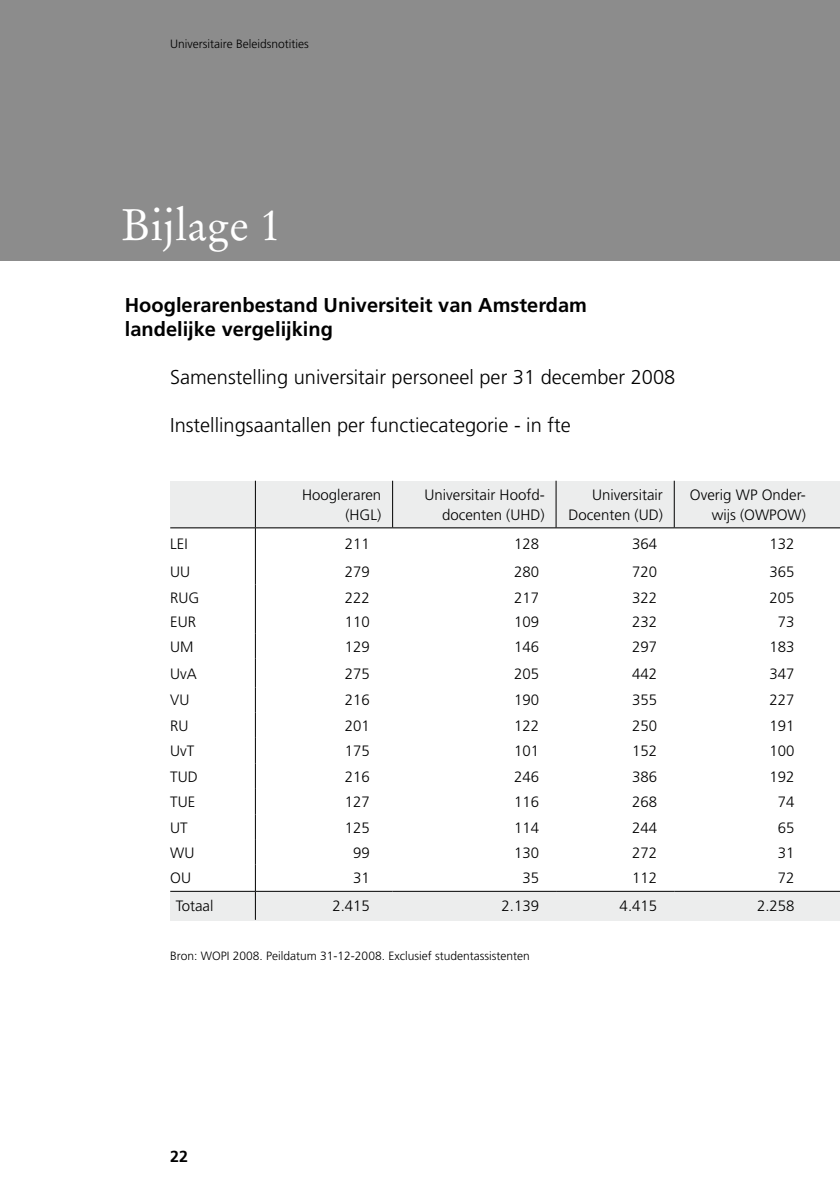
<style>
.page{position:relative;width:840px;height:1191px;background:#fff}
.page>*{position:absolute;margin:0;border:0;box-sizing:border-box;transform-origin:0 0}
.t1{font:44px "Stempel Garamond LT Std";color:#fff}
.t2{font:300 20px "Frutiger LT Std";color:#000}
.t3{font:700 20px/24px "Frutiger LT Std";color:#000}
.t4{font:700 16px "Frutiger LT Std";color:#000}
.t5{font:300 15px/20px "Frutiger LT Std";color:#000;text-align:right}
.t6{font:300 12px "Frutiger LT Std";color:#000}
</style>
<div class="page">
<div style="left:170px;top:891px;width:669px;height:30px;background:#eceded"></div>
<div style="left:170px;top:481px;width:669px;height:47px;background:#eceded"></div>
<hr style="left:255px;top:481px;width:1px;height:46px;background:#000">
<hr style="left:170px;top:527px;width:85px;height:1px;background:#000">
<hr style="left:255px;top:527px;width:137px;height:1px;background:#000">
<hr style="left:392px;top:527px;width:163px;height:1px;background:#000">
<hr style="left:555px;top:527px;width:119px;height:1px;background:#000">
<hr style="left:674px;top:527px;width:165px;height:1px;background:#000">
<hr style="left:392px;top:481px;width:1px;height:46px;background:#000">
<hr style="left:555px;top:481px;width:1px;height:46px;background:#000">
<hr style="left:673px;top:481px;width:1px;height:46px;background:#000">
<hr style="left:255px;top:528px;width:1px;height:31px;background:#000">
<svg style="left:255px;top:559px;width:1px;height:361px"></svg>
<hr style="left:170px;top:891px;width:85px;height:1px;background:#000">
<hr style="left:255px;top:891px;width:137px;height:1px;background:#000">
<hr style="left:392px;top:891px;width:163px;height:1px;background:#000">
<hr style="left:555px;top:891px;width:119px;height:1px;background:#000">
<hr style="left:674px;top:891px;width:165px;height:1px;background:#000">
<div style="left:0;top:0;width:839px;height:261px;background:#8c8c8c"></div>
<p class="t6" style="left:170px;top:37px;width:140px">Universitaire Beleidsnotities</p>
<h1 class="t1" style="left:121px;top:198px;width:162px">Bijlage 1</h1>
<h2 class="t3" style="left:125px;top:293px;width:463px">Hooglerarenbestand universiteit van amsterdam landelijke vergelijking</h2>
<h2 class="t2" style="left:170px;top:366px;width:506px">Samenstelling universitair personeel per 31 december 2008</h2>
<h2 class="t2" style="left:170px;top:414px;width:402px">Instellingsaantallen per functiecategorie - in fte</h2>
<p class="t5" style="left:302px;top:485px;width:80px">Hoogleraren (HGL)</p>
<p class="t5" style="left:424px;top:485px;width:121px">Universitair Hoofd&shy;docenten (UHD)</p>
<p class="t5" style="left:568px;top:485px;width:96px">Universitair<br>Docenten (UD)</p>
<p class="t5" style="left:689px;top:485px;width:117px">Overig WP Onder&shy;wijs (OWPOW)</p>
<p class="t5" style="left:170px;top:534px;width:19px">LEI</p>
<p class="t5" style="left:344px;top:534px;width:27px">211</p>
<p class="t5" style="left:513px;top:534px;width:27px">128</p>
<p class="t5" style="left:631px;top:534px;width:27px">364</p>
<p class="t5" style="left:769px;top:534px;width:27px">132</p>
<p class="t5" style="left:170px;top:562px;width:22px">UU</p>
<p class="t5" style="left:344px;top:562px;width:27px">279</p>
<p class="t5" style="left:513px;top:562px;width:27px">280</p>
<p class="t5" style="left:631px;top:562px;width:27px">720</p>
<p class="t5" style="left:769px;top:562px;width:27px">365</p>
<p class="t5" style="left:170px;top:588px;width:31px">RUG</p>
<p class="t5" style="left:344px;top:588px;width:27px">222</p>
<p class="t5" style="left:513px;top:588px;width:27px">217</p>
<p class="t5" style="left:631px;top:588px;width:27px">322</p>
<p class="t5" style="left:769px;top:588px;width:27px">205</p>
<p class="t5" style="left:170px;top:612px;width:27px">EUR</p>
<p class="t5" style="left:344px;top:612px;width:27px">110</p>
<p class="t5" style="left:513px;top:612px;width:27px">109</p>
<p class="t5" style="left:631px;top:612px;width:27px">232</p>
<p class="t5" style="left:777px;top:612px;width:18px">73</p>
<p class="t5" style="left:170px;top:636px;width:25px">UM</p>
<p class="t5" style="left:344px;top:636px;width:27px">129</p>
<p class="t5" style="left:513px;top:636px;width:27px">146</p>
<p class="t5" style="left:631px;top:636px;width:27px">297</p>
<p class="t5" style="left:769px;top:636px;width:27px">183</p>
<p class="t5" style="left:170px;top:663px;width:28px">UvA</p>
<p class="t5" style="left:344px;top:663px;width:27px">275</p>
<p class="t5" style="left:513px;top:663px;width:27px">205</p>
<p class="t5" style="left:631px;top:663px;width:27px">442</p>
<p class="t5" style="left:769px;top:663px;width:27px">347</p>
<p class="t5" style="left:170px;top:690px;width:21px">VU</p>
<p class="t5" style="left:344px;top:690px;width:27px">216</p>
<p class="t5" style="left:513px;top:690px;width:27px">190</p>
<p class="t5" style="left:631px;top:690px;width:27px">355</p>
<p class="t5" style="left:769px;top:690px;width:27px">227</p>
<p class="t5" style="left:170px;top:715px;width:20px">RU</p>
<p class="t5" style="left:344px;top:715px;width:27px">201</p>
<p class="t5" style="left:513px;top:715px;width:27px">122</p>
<p class="t5" style="left:631px;top:715px;width:27px">250</p>
<p class="t5" style="left:769px;top:715px;width:27px">191</p>
<p class="t5" style="left:170px;top:741px;width:26px">UvT</p>
<p class="t5" style="left:344px;top:741px;width:27px">175</p>
<p class="t5" style="left:513px;top:741px;width:27px">101</p>
<p class="t5" style="left:631px;top:741px;width:27px">152</p>
<p class="t5" style="left:769px;top:741px;width:27px">100</p>
<p class="t5" style="left:170px;top:766px;width:29px">TUD</p>
<p class="t5" style="left:344px;top:766px;width:27px">216</p>
<p class="t5" style="left:513px;top:766px;width:27px">246</p>
<p class="t5" style="left:631px;top:766px;width:27px">386</p>
<p class="t5" style="left:769px;top:766px;width:27px">192</p>
<p class="t5" style="left:170px;top:792px;width:27px">TUE</p>
<p class="t5" style="left:344px;top:792px;width:27px">127</p>
<p class="t5" style="left:513px;top:792px;width:27px">116</p>
<p class="t5" style="left:631px;top:792px;width:27px">268</p>
<p class="t5" style="left:777px;top:792px;width:18px">74</p>
<p class="t5" style="left:170px;top:817px;width:19px">UT</p>
<p class="t5" style="left:344px;top:817px;width:27px">125</p>
<p class="t5" style="left:513px;top:817px;width:27px">114</p>
<p class="t5" style="left:631px;top:817px;width:27px">244</p>
<p class="t5" style="left:777px;top:817px;width:18px">65</p>
<p class="t5" style="left:170px;top:842px;width:26px">WU</p>
<p class="t5" style="left:353px;top:842px;width:18px">99</p>
<p class="t5" style="left:513px;top:842px;width:27px">130</p>
<p class="t5" style="left:631px;top:842px;width:27px">272</p>
<p class="t5" style="left:777px;top:842px;width:18px">31</p>
<p class="t5" style="left:170px;top:868px;width:22px">OU</p>
<p class="t5" style="left:353px;top:868px;width:18px">31</p>
<p class="t5" style="left:522px;top:868px;width:18px">35</p>
<p class="t5" style="left:631px;top:868px;width:27px">112</p>
<p class="t5" style="left:777px;top:868px;width:18px">72</p>
<p class="t5" style="left:176px;top:896px;width:39px">Totaal</p>
<p class="t5" style="left:332px;top:896px;width:39px">2.415</p>
<p class="t5" style="left:501px;top:896px;width:39px">2.139</p>
<p class="t5" style="left:619px;top:896px;width:39px">4.415</p>
<p class="t5" style="left:756px;top:896px;width:39px">2.258</p>
<p class="t6" style="left:170px;top:949px;width:361px">Bron: WOPI 2008. Peildatum 31-12-2008. Exclusief studentassistenten</p>
<p class="t4" style="left:170px;top:1147px;width:19px">22</p>
</div>
